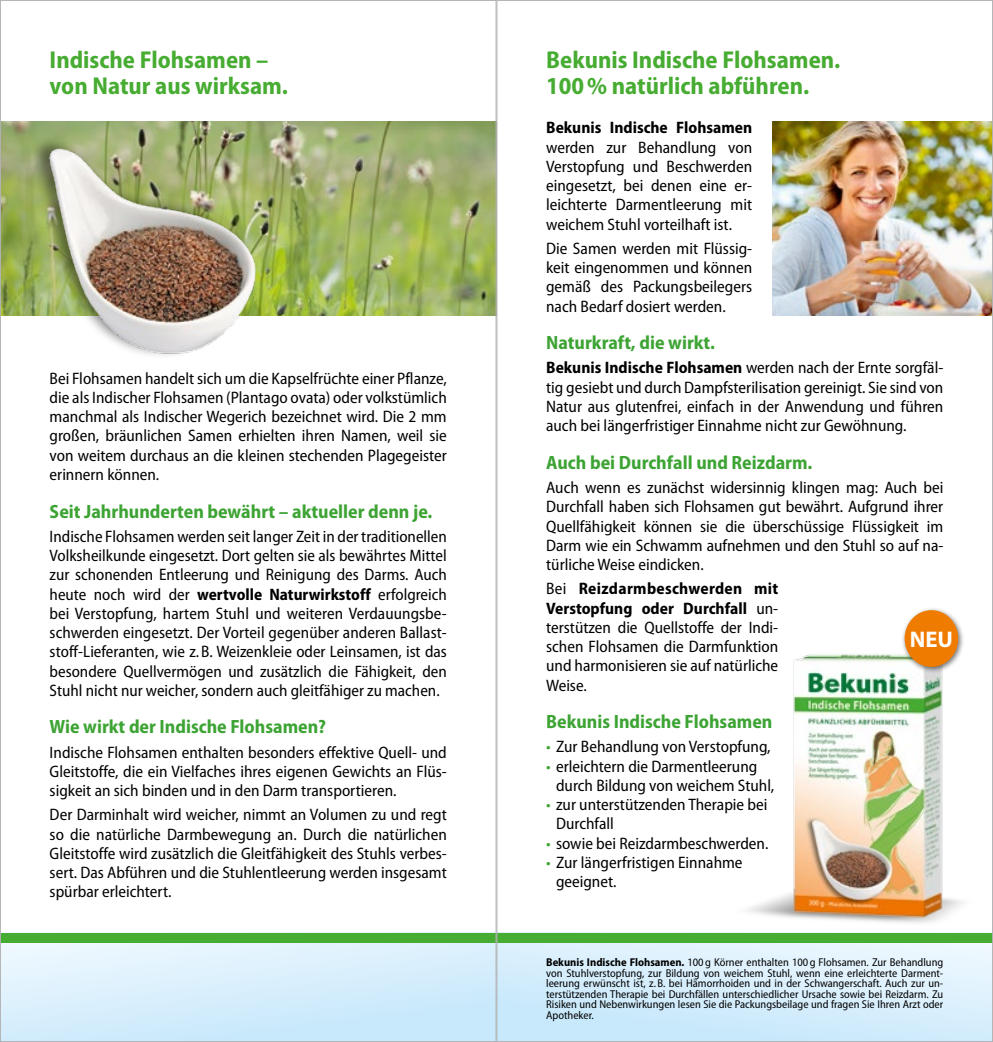
<style>
.page{position:relative;width:993px;height:1042px;background:#fff}
.page>*{position:absolute;margin:0;border:0;box-sizing:border-box;transform-origin:0 0}
.t1{font:700 semi-condensed 24.5px/26.2px "Myriad Pro";color:#47ac32}
.t2{font:700 22.75px "Myriad Pro";color:#fff}
.t3{font:700 semi-condensed 19.25px "Myriad Pro";color:#3da434}
.t4{font:semi-condensed 16.62px/19.2px "Myriad Pro";color:#000;text-align:justify}
.t5{font:700 semi-condensed 16.62px "Myriad Pro";color:#000}
.t6{font:semi-condensed 11.38px/10.5px "Myriad Pro";color:#000;text-align:justify}
.s1{font-weight:700}
.s2{color:#3da434}
</style>
<div class="page">
<svg style="left:498px;top:943px;width:492px;height:97px;background:#d7eefc"></svg>
<svg style="left:2px;top:943px;width:492px;height:97px;background:#d7eefc"></svg>
<div style="left:496px;top:933px;width:496px;height:10px;background:#47ac32"></div>
<div style="left:0;top:933px;width:496px;height:10px;background:#47ac32"></div>
<img style="left:717px;top:654px;width:273px;height:279px">
<img style="left:2px;top:122px;width:492px;height:193px">
<div style="left:900px;top:606px;width:64px;height:68px;background:#000;opacity:.55"></div>
<div style="left:904px;top:610px;width:53px;height:57px;background:#ef7c00;border-radius:50%"></div>
<img style="left:772px;top:122px;width:218px;height:193px">
<img style="left:20px;top:121px;width:283px;height:234px">
<h1 class="t1" style="left:50px;top:47px;width:240px">Indische Flohsamen – von Natur aus wirksam.</h1>
<p class="t4" style="left:50px;top:369px;width:398px">Bei Flohsamen handelt sich um die Kapselfrüchte einer Pflanze, die als Indischer Flohsamen (Plantago ovata) oder volkstümlich manchmal als Indischer Wegerich bezeichnet wird. Die 2 mm großen, bräunlichen Samen erhielten ihren Namen, weil sie von weitem durchaus an die kleinen stechenden Plagegeister erinnern können.</p>
<p class="t3" style="left:50px;top:500px;width:384px">Seit Jahrhunderten bewährt – aktueller denn je.</p>
<p class="t4" style="left:50px;top:527px;width:398px">Indische Flohsamen werden seit langer Zeit in der traditionellen Volksheilkunde eingesetzt. Dort gelten sie als bewährtes Mittel zur schonenden Entleerung und Reinigung des Darms. Auch heute noch wird der <span class="s1">wertvolle Naturwirkstoff</span> erfolgreich bei Verstopfung, hartem Stuhl und weiteren Verdauungsbe&shy;schwerden eingesetzt. Der Vorteil gegenüber anderen Ballast&shy;stoff-Lieferanten, wie z.B. Weizenkleie oder Leinsamen, ist das besondere Quellvermögen und zusätzlich die Fähigkeit, den Stuhl nicht nur weicher, sondern auch gleitfähiger zu machen.</p>
<p class="t3" style="left:50px;top:716px;width:278px">Wie wirkt der Indische Flohsamen?</p>
<p class="t4" style="left:50px;top:743px;width:398px">Indische Flohsamen enthalten besonders effektive Quell- und Gleitstoffe, die ein Vielfaches ihres eigenen Gewichts an Flüs&shy;sigkeit an sich binden und in den Darm transportieren.</p>
<p class="t4" style="left:50px;top:805px;width:398px">Der Darminhalt wird weicher, nimmt an Volumen zu und regt so die natürliche Darmbewegung an. Durch die natürlichen Gleitstoffe wird zusätzlich die Gleitfähigkeit des Stuhls verbes&shy;sert. Das Abführen und die Stuhlentleerung werden insgesamt spürbar erleichtert.</p>
<h1 class="t1" style="left:546px;top:47px;width:295px">Bekunis Indische Flohsamen.<br>100% natürlich abführen.</h1>
<p class="t5" style="left:546px;top:118px;width:207px">Bekunis Indische Flohsamen</p>
<p class="t4" style="left:546px;top:138px;width:207px">werden zur Behandlung von Verstopfung und Beschwerden eingesetzt, bei denen eine er&shy;leichterte Darmentleerung mit weichem Stuhl vorteilhaft ist.</p>
<p class="t4" style="left:546px;top:239px;width:207px">Die Samen werden mit Flüssig&shy;keit eingenommen und können gemäß des Packungsbeilegers nach Bedarf dosiert werden.</p>
<p class="t3" style="left:546px;top:332px;width:170px">Naturkraft, die wirkt.</p>
<p class="t4" style="left:546px;top:359px;width:398px"><span class="s1">Bekunis Indische Flohsamen</span> werden nach der Ernte sorgfäl&shy;tig gesiebt und durch Dampfsterilisation gereinigt. Sie sind von Natur aus glutenfrei, einfach in der Anwendung und führen auch bei längerfristiger Einnahme nicht zur Gewöhnung.</p>
<p class="t3" style="left:546px;top:452px;width:268px">Auch bei Durchfall und Reizdarm.</p>
<p class="t4" style="left:546px;top:478px;width:398px">Auch wenn es zunächst widersinnig klingen mag: Auch bei Durchfall haben sich Flohsamen gut bewährt. Aufgrund ihrer Quellfähigkeit können sie die überschüssige Flüssigkeit im Darm wie ein Schwamm aufnehmen und den Stuhl so auf na&shy;türliche Weise eindicken.</p>
<p class="t4" style="left:546px;top:579px;width:233px">Bei <span class="s1">Reizdarmbeschwerden mit Verstopfung oder Durchfall</span> un&shy;terstützen die Quellstoffe der Indi&shy;schen Flohsamen die Darmfunktion und harmonisieren sie auf natürliche Weise.</p>
<p class="t3" style="left:546px;top:711px;width:228px">Bekunis Indische Flohsamen</p>
<p class="t4" style="left:546px;top:737px;width:226px"><span class="s2">•</span> Zur Behandlung von Verstopfung,</p>
<p class="t4" style="left:556px;top:757px;width:220px;text-indent:-10px"><span class="s2">•</span> erleichtern die Darmentleerung durch Bildung von weichem Stuhl,</p>
<p class="t4" style="left:556px;top:795px;width:213px;text-indent:-10px"><span class="s2">•</span> zur unterstützenden Therapie bei<br>Durchfall</p>
<p class="t4" style="left:546px;top:834px;width:224px"><span class="s2">•</span> sowie bei Reizdarmbeschwerden.</p>
<p class="t4" style="left:556px;top:853px;width:188px;text-indent:-10px"><span class="s2">•</span> Zur längerfristigen Einnahme geeignet.</p>
<h2 class="t2" style="left:909px;top:626px;width:45px">NEU</h2>
<p class="t6" style="left:546px;top:957px;width:398px"><span class="s1">Bekunis Indische Flohsamen.</span> 100g Körner enthalten 100g Flohsamen. Zur Behandlung von Stuhlverstopfung, zur Bildung von weichem Stuhl, wenn eine erleichterte Darment&shy;leerung erwünscht ist, z.B. bei Hämorrhoiden und in der Schwangerschaft. Auch zur un&shy;terstützenden Therapie bei Durchfällen unterschiedlicher Ursache sowie bei Reizdarm. Zu Risiken und Nebenwirkungen lesen Sie die Packungsbeilage und fragen Sie Ihren Arzt oder Apotheker.</p>
</div>
